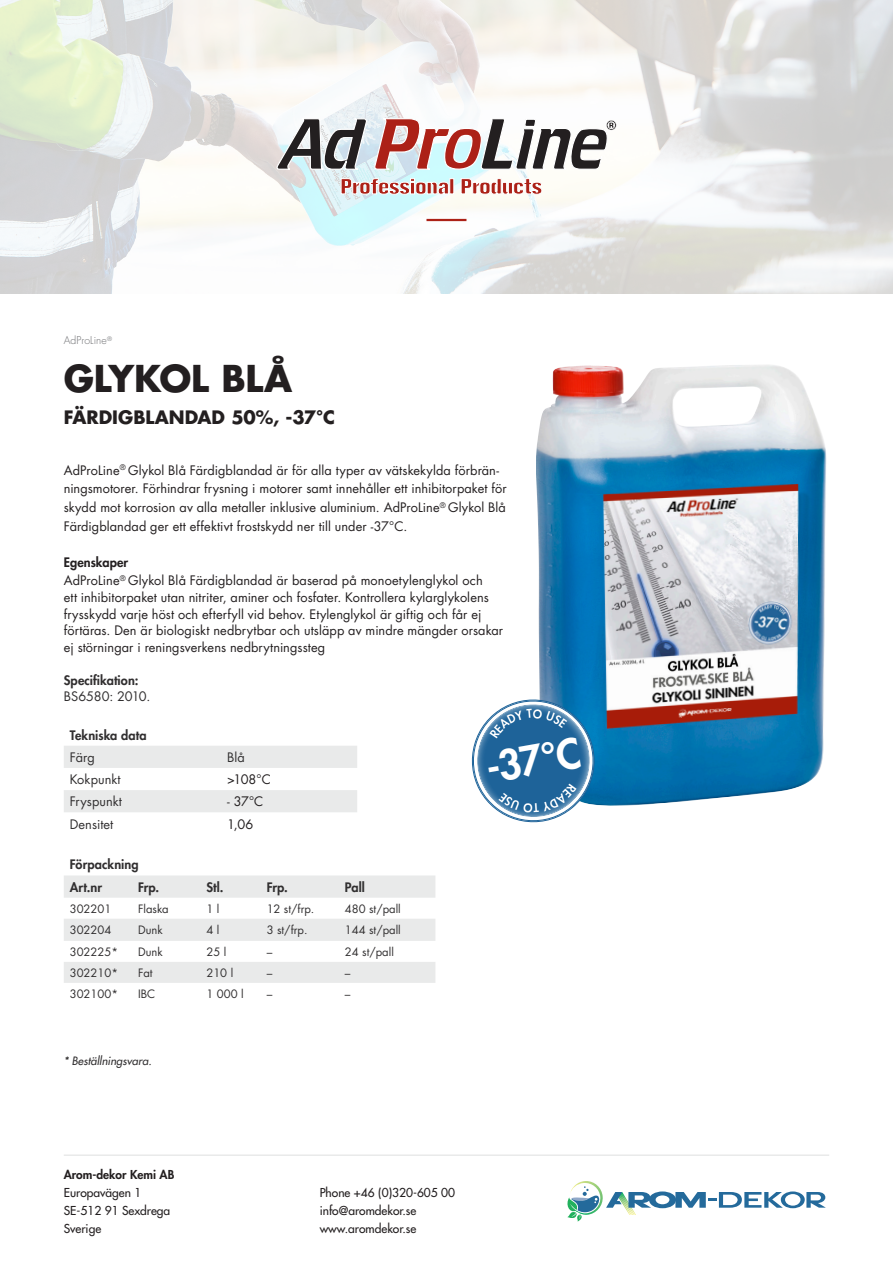
<style>
.page{position:relative;width:893px;height:1263px;background:#fff}
.page>*{position:absolute;margin:0;border:0;box-sizing:border-box;transform-origin:0 0}
.Produktrubrik{font:800 40.05px "Futura LT";color:#fff}
.Produktrubrik-2{font:700 36px "Futura LT";letter-spacing:-.005em;color:#231f20}
.Produktrubrik-3{font:700 18px "Futura LT";letter-spacing:-.005em;color:#231f20}
.Brödtext{font:12.75px/16.5px "Futura LT";letter-spacing:.01em;color:#231f20}
.Produktrubrik-4{font:12.75px/18.8px "Futura LT";letter-spacing:.005em;color:#231f20}
.Brödtext-2{font:800 12.75px "Futura LT";letter-spacing:.005em;color:#312f30}
.Brödtext-3{font:12.75px "Futura LT";letter-spacing:.005em;color:#312f30}
.Brödtext-4{font:800 12.75px "Futura LT";letter-spacing:.005em;color:#231f20}
.t1{font:500 12px "Futura Std";color:#231f20}
.t2{font:800 12px "Futura Std";color:#231f20}
.t3{font:11.25px "Futura LT";color:#312f30}
.t4{font:italic 11.25px "Futura LT";color:#312f30}
.Produktområde{font:300 10.5px "Futura LT";letter-spacing:.01em;color:#6c6d70}
.s1{color:#312f30}
</style>
<div class="page">
<img style="left:536px;top:365px;width:291px;height:441px">
<svg style="left:64px;top:746px;width:293px;height:66px"></svg>
<svg style="left:64px;top:875px;width:371px;height:108px"></svg>
<svg style="left:0;top:0;width:893px;height:294px"></svg>
<svg style="left:341px;top:178px;width:108px;height:16px"></svg>
<svg style="left:449px;top:178px;width:5px;height:16px"></svg>
<svg style="left:461px;top:178px;width:81px;height:16px"></svg>
<svg style="left:276px;top:118px;width:340px;height:54px"></svg>
<hr style="left:426px;top:219px;width:40px;height:2px;background:#ac2117">
<hr style="left:64px;top:1154px;width:765px;height:2px;background:#e9eaea">
<svg style="left:567px;top:1181px;width:259px;height:40px"></svg>
<svg style="left:471px;top:672px;width:150px;height:151px"></svg>
<p class="Produktområde" style="left:64px;top:334px;width:50px">AdProLine<sup>®</sup></p>
<p class="Produktrubrik-2" style="left:64px;top:354px;width:230px">GLYKOL BLÅ</p>
<p class="Produktrubrik-3" style="left:64px;top:405px;width:273px">FÄRDIGBLANDAD 50%, -37°C</p>
<p class="Produktrubrik-4" style="left:64px;top:461px;width:444px">AdProLine<sup>®</sup> Glykol Blå Färdigblandad är för alla typer av vätskekylda förbrän&shy;ningsmotorer. Förhindrar frysning i motorer samt innehåller ett inhibitorpaket för skydd mot korrosion av alla metaller inklusive aluminium. AdProLine<sup>®</sup> Glykol Blå Färdigblandad ger ett effektivt frostskydd ner till under -37°C.</p>
<p class="Brödtext-4" style="left:64px;top:553px;width:66px">Egenskaper</p>
<p class="Brödtext" style="left:64px;top:573px;width:441px">AdProLine<sup>®</sup> Glykol Blå Färdigblandad är baserad på monoetylenglykol och<br>ett inhibitorpaket utan nitriter, aminer och fosfater. Kontrollera kylarglykolens frysskydd varje höst och efterfyll vid behov. Etylenglykol är giftig och får ej förtäras. Den är biologiskt nedbrytbar och utsläpp av mindre mängder orsakar ej störningar i reningsverkens nedbrytningssteg</p>
<p class="Brödtext-2" style="left:64px;top:671px;width:76px">Specifikation:</p>
<p class="Brödtext-3" style="left:64px;top:688px;width:88px">BS6580: 2010.</p>
<p class="Brödtext-2" style="left:70px;top:726px;width:78px">Tekniska data</p>
<p class="Brödtext-3" style="left:70px;top:749px;width:26px">Färg</p>
<p class="Brödtext-3" style="left:227px;top:749px;width:19px">Blå</p>
<p class="Brödtext-3" style="left:70px;top:771px;width:52px">Kokpunkt</p>
<p class="Brödtext" style="left:227px;top:771px;width:45px">&gt;108°C</p>
<p class="Brödtext-3" style="left:70px;top:793px;width:54px">Fryspunkt</p>
<p class="Brödtext" style="left:227px;top:793px;width:38px"><span class="s1">-</span> 37°C</p>
<p class="Brödtext-3" style="left:70px;top:816px;width:45px">Densitet</p>
<p class="Brödtext" style="left:227px;top:816px;width:28px">1,06</p>
<p class="Brödtext-2" style="left:70px;top:856px;width:70px">Förpackning</p>
<p class="Brödtext-2" style="left:70px;top:878px;width:34px">Art.nr</p>
<p class="Brödtext-2" style="left:138px;top:878px;width:23px">Frp.</p>
<p class="Brödtext-2" style="left:206px;top:878px;width:19px">Stl.</p>
<p class="Brödtext-2" style="left:267px;top:878px;width:23px">Frp.</p>
<p class="Brödtext-2" style="left:345px;top:878px;width:21px">Pall</p>
<p class="t3" style="left:70px;top:901px;width:43px">302201</p>
<p class="t3" style="left:138px;top:901px;width:32px">Flaska</p>
<p class="t3" style="left:206px;top:901px;width:14px">1 l</p>
<p class="t3" style="left:267px;top:901px;width:49px">12 st/frp.</p>
<p class="t3" style="left:345px;top:901px;width:57px">480 st/pall</p>
<p class="t3" style="left:70px;top:922px;width:43px">302204</p>
<p class="t3" style="left:138px;top:922px;width:26px">Dunk</p>
<p class="t3" style="left:206px;top:922px;width:14px">4 l</p>
<p class="t3" style="left:267px;top:922px;width:42px">3 st/frp.</p>
<p class="t3" style="left:345px;top:922px;width:57px">144 st/pall</p>
<p class="t3" style="left:70px;top:944px;width:50px">302225*</p>
<p class="t3" style="left:138px;top:944px;width:26px">Dunk</p>
<p class="t3" style="left:206px;top:944px;width:21px">25 l</p>
<p class="t3" style="left:267px;top:944px;width:7px">–</p>
<p class="t3" style="left:345px;top:944px;width:51px">24 st/pall</p>
<p class="t3" style="left:70px;top:965px;width:50px">302210*</p>
<p class="t3" style="left:138px;top:965px;width:16px">Fat</p>
<p class="t3" style="left:206px;top:965px;width:28px">210 l</p>
<p class="t3" style="left:267px;top:965px;width:7px">–</p>
<p class="t3" style="left:345px;top:965px;width:7px">–</p>
<p class="t3" style="left:70px;top:986px;width:50px">302100*</p>
<p class="t3" style="left:138px;top:986px;width:19px">IBC</p>
<p class="t3" style="left:206px;top:986px;width:39px">1 000 l</p>
<p class="t3" style="left:267px;top:986px;width:7px">–</p>
<p class="t3" style="left:345px;top:986px;width:7px">–</p>
<p class="Produktrubrik" style="left:482px;top:742px;width:96px;rotate:-10deg">-37°C</p>
<p class="t4" style="left:64px;top:1053px;width:89px">* Beställningsvara.</p>
<p class="t2" style="left:64px;top:1167px;width:112px">Arom-dekor Kemi AB</p>
<p class="t1" style="left:64px;top:1185px;width:79px">Europavägen 1</p>
<p class="t1" style="left:64px;top:1203px;width:108px">SE-512 91 Sexdrega</p>
<p class="t1" style="left:64px;top:1221px;width:39px">Sverige</p>
<p class="t1" style="left:320px;top:1185px;width:137px">Phone +46 (0)320-605 00</p>
<p class="t1" style="left:320px;top:1203px;width:98px">info@aromdekor.se</p>
<p class="t1" style="left:320px;top:1221px;width:98px">www.aromdekor.se</p>
</div>
